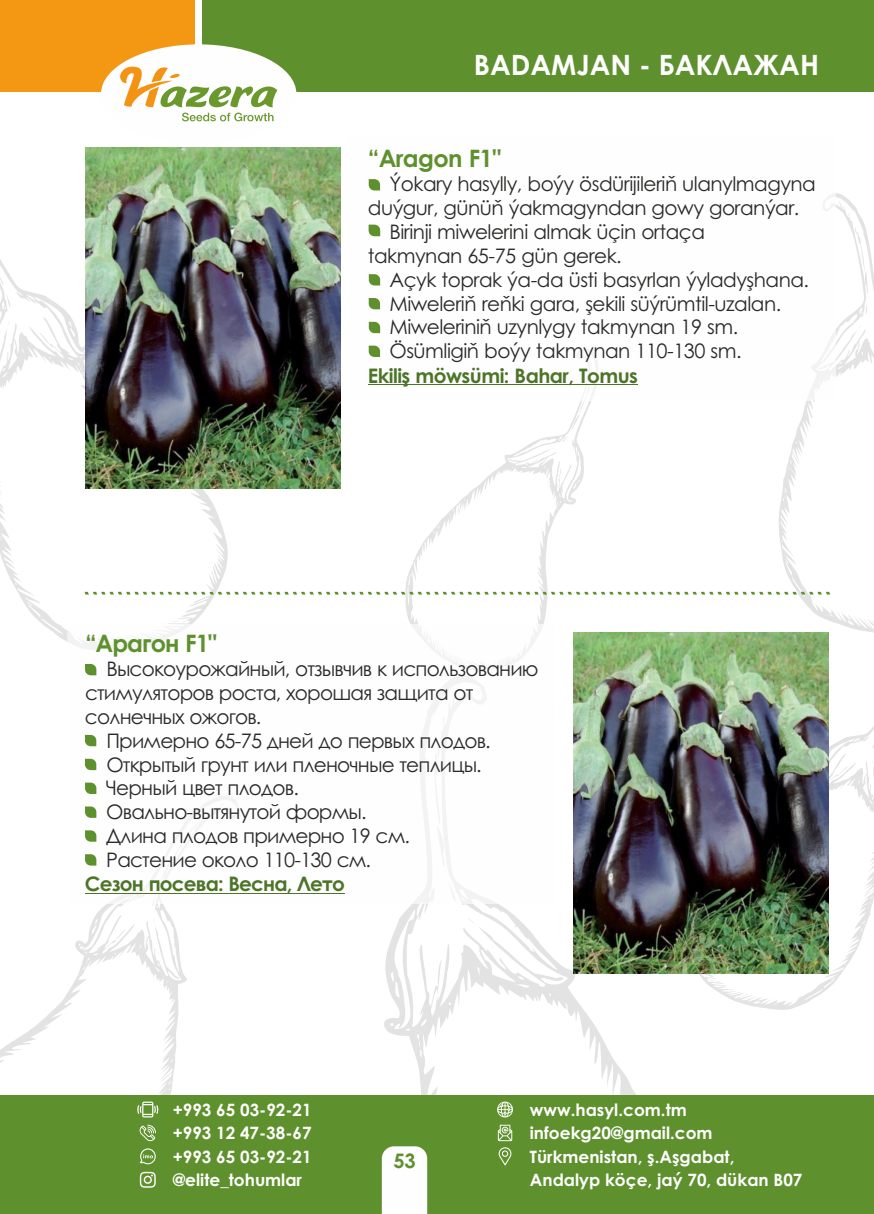
<style>
.page{position:relative;width:874px;height:1214px;background:#fff}
.page>*{position:absolute;margin:0;border:0;box-sizing:border-box;transform-origin:0 0}
.t1{font:700 28px "Century Gothic";color:#fefefe}
.t2{font:700 24px "Century Gothic";letter-spacing:-.035em;color:#5e912d}
.t3{font:20px "Century Gothic";letter-spacing:-.025em;color:#2b2a29}
.t4{font:700 20px "Century Gothic";letter-spacing:-.025em;color:#4c7528}
.t5{font:700 20px "Century Gothic";color:#5e912d}
.t6{font:700 17px/23.4px "Century Gothic";color:#fefefe;text-align:justify}
</style>
<div class="page">
<svg style="left:0;top:903px;width:187px;height:191px"></svg>
<svg style="left:709px;top:658px;width:164px;height:352px"></svg>
<svg style="left:0;top:259px;width:230px;height:382px"></svg>
<svg style="left:384px;top:903px;width:325px;height:191px"></svg>
<svg style="left:777px;top:193px;width:96px;height:440px"></svg>
<svg style="left:404px;top:400px;width:193px;height:223px"></svg>
<svg style="left:67px;top:623px;width:477px;height:280px"></svg>
<hr style="left:85px;top:893px;width:133px;height:1px;background:#4c7528">
<hr style="left:228px;top:893px;width:117px;height:1px;background:#4c7528">
<svg style="left:85px;top:664px;width:11px;height:11px"></svg>
<svg style="left:85px;top:782px;width:11px;height:11px"></svg>
<svg style="left:85px;top:806px;width:11px;height:11px"></svg>
<svg style="left:85px;top:830px;width:11px;height:11px"></svg>
<svg style="left:85px;top:854px;width:11px;height:11px"></svg>
<svg style="left:85px;top:758px;width:11px;height:12px"></svg>
<svg style="left:85px;top:734px;width:11px;height:12px"></svg>
<img style="left:85px;top:148px;width:255px;height:340px">
<img style="left:572px;top:632px;width:256px;height:341px">
<div style="left:347px;top:135px;width:487px;height:265px;background:#fefefe"></div>
<hr style="left:367px;top:384px;width:34px;height:1px;background:#4c7528">
<svg style="left:401px;top:384px;width:14px;height:1px"></svg>
<hr style="left:415px;top:384px;width:89px;height:1px;background:#4c7528">
<hr style="left:514px;top:384px;width:123px;height:1px;background:#4c7528">
<svg style="left:368px;top:179px;width:12px;height:11px"></svg>
<svg style="left:368px;top:274px;width:12px;height:11px"></svg>
<svg style="left:368px;top:322px;width:12px;height:11px"></svg>
<svg style="left:368px;top:225px;width:12px;height:11px"></svg>
<svg style="left:368px;top:298px;width:12px;height:11px"></svg>
<svg style="left:368px;top:345px;width:12px;height:12px"></svg>
<div style="left:0;top:0;width:195px;height:91px;background:#f49712"></div>
<div style="left:202px;top:0;width:671px;height:91px;background:#5e912d"></div>
<div style="left:101px;top:44px;width:195px;height:100px;background:#fefefe;border-radius:50%"></div>
<svg style="left:120px;top:66px;width:157px;height:55px"></svg>
<svg style="left:85px;top:592px;width:748px;height:2px"></svg>
<div style="left:0;top:1094px;width:873px;height:119px;background:#5e912d"></div>
<div style="left:381px;top:1146px;width:46px;height:67px;background:#fefefe"></div>
<svg style="left:139px;top:1148px;width:17px;height:16px"></svg>
<svg style="left:137px;top:1101px;width:21px;height:16px"></svg>
<svg style="left:139px;top:1124px;width:17px;height:17px"></svg>
<svg style="left:140px;top:1171px;width:16px;height:16px"></svg>
<svg style="left:497px;top:1124px;width:15px;height:16px"></svg>
<svg style="left:498px;top:1147px;width:13px;height:18px"></svg>
<svg style="left:497px;top:1101px;width:15px;height:16px"></svg>
<h1 class="t1" style="left:473px;top:54px;width:346px">BADAMJAN - БАКЛАЖАН</h1>
<p class="t2" style="left:367px;top:149px;width:135px">“Aragon F1"</p>
<p class="t3" style="left:389px;top:176px;width:427px">Ýokary hasylly, boýy ösdürijileriň ulanylmagyna</p>
<p class="t3" style="left:367px;top:200px;width:433px">duýgur, günüň ýakmagyndan gowy goranýar.</p>
<p class="t3" style="left:389px;top:224px;width:317px">Birinji miwelerini almak üçin ortaça</p>
<p class="t3" style="left:367px;top:248px;width:255px">takmynan 65-75 gün gerek.</p>
<p class="t3" style="left:389px;top:272px;width:421px">Açyk toprak ýa-da üsti basyrlan ýyladyşhana.</p>
<p class="t3" style="left:389px;top:295px;width:393px">Miweleriň reňki gara, şekili süýrümtil-uzalan.</p>
<p class="t3" style="left:389px;top:319px;width:350px">Miweleriniň uzynlygy takmynan 19 sm.</p>
<p class="t3" style="left:389px;top:343px;width:353px">Ösümligiň boýy takmynan 110-130 sm.</p>
<p class="t4" style="left:367px;top:367px;width:271px">Ekiliş möwsümi: Bahar, Tomus</p>
<p class="t2" style="left:85px;top:633px;width:133px">“Арагон F1"</p>
<p class="t3" style="left:106px;top:661px;width:433px">Высокоурожайный, отзывчив к использованию</p>
<p class="t3" style="left:85px;top:685px;width:390px">стимуляторов роста, хорошая защита от</p>
<p class="t3" style="left:85px;top:709px;width:178px">солнечных ожогов.</p>
<p class="t3" style="left:106px;top:732px;width:386px">Примерно 65-75 дней до первых плодов.</p>
<p class="t3" style="left:106px;top:756px;width:377px">Открытый грунт или пленочные теплицы.</p>
<p class="t3" style="left:106px;top:780px;width:194px">Черный цвет плодов.</p>
<p class="t3" style="left:106px;top:804px;width:262px">Овально-вытянутой формы.</p>
<p class="t3" style="left:106px;top:828px;width:305px">Длина плодов примерно 19 см.</p>
<p class="t3" style="left:106px;top:851px;width:266px">Растение около 110-130 см.</p>
<p class="t4" style="left:85px;top:876px;width:261px">Сезон посева: Весна, Лето</p>
<p class="t6" style="left:173px;top:1099px;width:140px">+993 65 03-92-21 +993 12 47-38-67 +993 65 03-92-21 @elite_tohumlar</p>
<p class="t5" style="left:393px;top:1152px;width:24px">53</p>
<p class="t6" style="left:529px;top:1099px;width:274px;text-align:left">www.hasyl.com.tm infoekg20@gmail.com<br>Türkmenistan, ş.Aşgabat,<br>Andalyp köçe, jaý 70, dükan B07</p>
</div>
